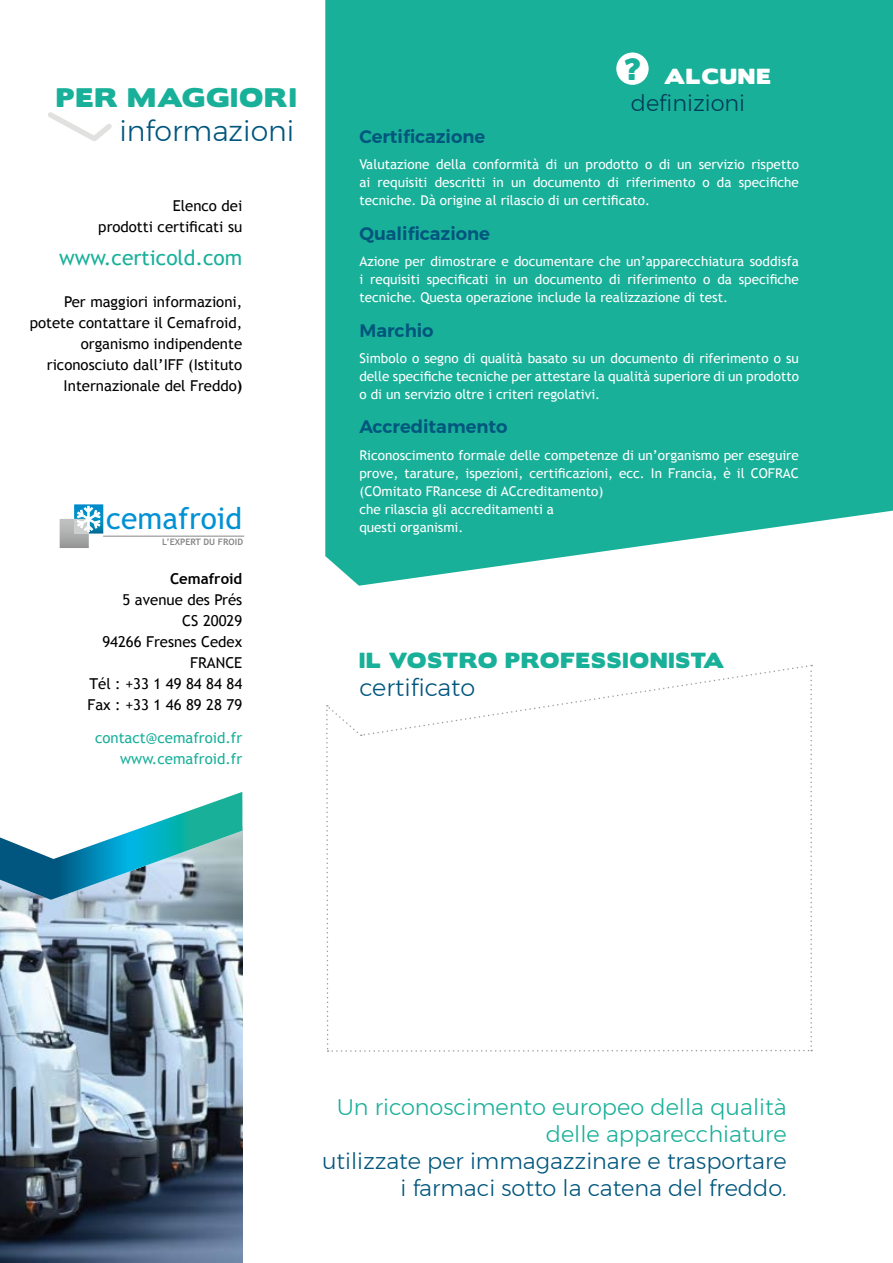
<style>
.page{position:relative;width:893px;height:1263px;background:#fff}
.page>*{position:absolute;margin:0;border:0;box-sizing:border-box;transform-origin:0 0}
.t1{font:30px "Trebuchet MS";color:#0091d4}
.titre2{font:300 28.5px "Montserrat";color:#00567d}
.titre_1{font:27.75px "Boris Black Bloxx";color:#19b099}
.titre2-2{font:300 24px "Montserrat";color:#00567d}
.titre_1-2{font:24px "Boris Black Bloxx";letter-spacing:.075em;color:#19b099}
._2-extrait{font:300 22.5px/27px "Montserrat";color:#00567d;text-align:right}
.TITRE_2{font:300 22.5px "Montserrat";color:#003b58}
._1-courant_10{font:21px "Trebuchet MS";color:#19b099}
.titre_1-3{font:19.5px "Boris Black Bloxx";letter-spacing:.075em;color:#19b099}
.TITRE_1{font:19.5px "Boris Black Bloxx";letter-spacing:.075em;color:#fff}
.SOUS_TITRE{font:600 18px "Montserrat";color:#00567d}
._1-courant_10-2{font:15px/21px "Trebuchet MS";color:#000;text-align:right}
._1-courant_10-3{font:15px "Trebuchet MS";color:#19b099}
._1-courant_10-4{font:700 15px "Trebuchet MS";color:#000}
.COURANT{font:13.5px/18px "Trebuchet MS";color:#fff;text-align:justify}
.t2{font:700 8.85px "Trebuchet MS";color:#868786}
.s1{font-weight:700}
.s2{color:#19b099}
</style>
<div class="page">
<img style="left:0;top:900px;width:242px;height:363px">
<svg style="left:0;top:792px;width:243px;height:108px"></svg>
<svg style="left:326px;top:664px;width:486px;height:388px"></svg>
<svg style="left:48px;top:112px;width:64px;height:29px"></svg>
<div style="left:325px;top:0;width:568px;height:586px;background:#19b099"></div>
<div style="left:616px;top:52px;width:33px;height:33px;background:#fff;border-radius:50%"></div>
<svg style="left:60px;top:504px;width:43px;height:44px"></svg>
<hr style="left:103px;top:536px;width:141px;height:1px;background:#868786">
<p class="titre_1-2" style="left:56px;top:79px;width:241px">PER MAGGIORI</p>
<p class="titre2" style="left:119px;top:110px;width:176px">informazioni</p>
<p class="_1-courant_10-2" style="left:173px;top:195px;width:71px">Elenco dei</p>
<p class="_1-courant_10-2" style="left:98px;top:216px;width:145px">prodotti certificati su</p>
<p class="_1-courant_10" style="left:59px;top:245px;width:185px">www.certicold.com</p>
<p class="_1-courant_10-2" style="left:30px;top:291px;width:214px">Per maggiori informazioni, potete contattare il Cemafroid, organismo indipendente riconosciuto dall’IFF (Istituto<br>Internazionale del Freddo<span class="s1">)</span></p>
<p class="t1" style="left:106px;top:501px;width:137px">cemafroid</p>
<p class="t2" style="left:162px;top:537px;width:83px">L’EXPERT DU FROID</p>
<p class="_1-courant_10-4" style="left:170px;top:569px;width:74px">Cemafroid</p>
<p class="_1-courant_10-2" style="left:123px;top:590px;width:121px">5 avenue des Prés</p>
<p class="_1-courant_10-2" style="left:182px;top:611px;width:61px">CS 20029</p>
<p class="_1-courant_10-2" style="left:102px;top:632px;width:141px">94266 Fresnes Cedex</p>
<p class="_1-courant_10-2" style="left:190px;top:653px;width:54px">FRANCE</p>
<p class="_1-courant_10-2" style="left:89px;top:674px;width:154px">Tél : +33 1 49 84 84 84</p>
<p class="_1-courant_10-2" style="left:88px;top:695px;width:156px">Fax : +33 1 46 89 28 79</p>
<p class="_1-courant_10-3" style="left:95px;top:729px;width:149px">contact@cemafroid.fr</p>
<p class="_1-courant_10-3" style="left:120px;top:750px;width:124px">www.cemafroid.fr</p>
<p class="titre_1" style="left:625px;top:48px;width:18px">?</p>
<p class="TITRE_1" style="left:664px;top:62px;width:108px">ALCUNE</p>
<p class="TITRE_2" style="left:631px;top:86px;width:116px">definizioni</p>
<p class="SOUS_TITRE" style="left:359px;top:122px;width:127px">Certificazione</p>
<p class="COURANT" style="left:359px;top:156px;width:441px">Valutazione della conformità di un prodotto o di un servizio rispetto ai requisiti descritti in un documento di riferimento o da specifiche tecniche. Dà origine al rilascio di un certificato.</p>
<p class="SOUS_TITRE" style="left:359px;top:219px;width:132px">Qualificazione</p>
<p class="COURANT" style="left:359px;top:253px;width:441px">Azione per dimostrare e documentare che un’apparecchiatura soddisfa i requisiti specificati in un documento di riferimento o da specifiche tecniche. Questa operazione include la realizzazione di test.</p>
<p class="SOUS_TITRE" style="left:359px;top:316px;width:76px">Marchio</p>
<p class="COURANT" style="left:359px;top:349px;width:441px">Simbolo o segno di qualità basato su un documento di riferimento o su delle specifiche tecniche per attestare la qualità superiore di un prodotto o di un servizio oltre i criteri regolativi.</p>
<p class="SOUS_TITRE" style="left:359px;top:413px;width:150px">Accreditamento</p>
<p class="COURANT" style="left:359px;top:446px;width:441px">Riconoscimento formale delle competenze di un’organismo per eseguire prove, tarature, ispezioni, certificazioni, ecc. In Francia, è il COFRAC (COmitato FRancese di ACcreditamento)</p>
<p class="COURANT" style="left:359px;top:500px;width:196px">che rilascia gli accreditamenti a</p>
<p class="COURANT" style="left:359px;top:518px;width:106px">questi organismi.</p>
<p class="titre_1-3" style="left:359px;top:645px;width:366px">IL VOSTRO PROFESSIONISTA</p>
<p class="titre2-2" style="left:359px;top:670px;width:117px">certificato</p>
<p class="_2-extrait" style="left:322px;top:1093px;width:466px"><span class="s2">Un riconoscimento europeo della qualità delle apparecchiature<br></span>utilizzate per immagazzinare e trasportare i farmaci sotto la catena del freddo.</p>
</div>
